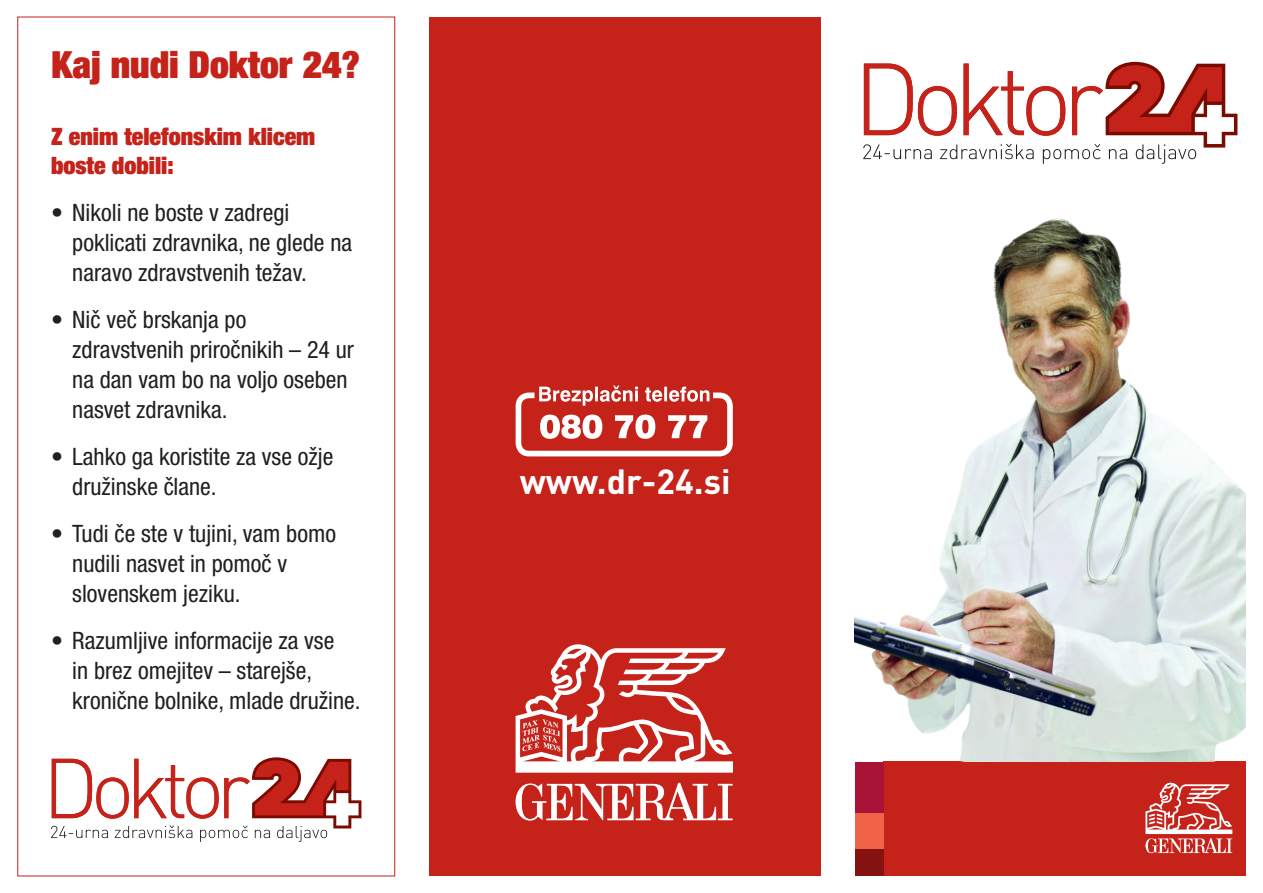
<style>
.page{position:relative;width:1263px;height:893px;background:#fff}
.page>*{position:absolute;margin:0;border:0;box-sizing:border-box;transform-origin:0 0}
.t1{font:900 condensed 37.5px "Helvetica Neue LT Pro";color:#c5221a}
.t2{font:34.5px "DIN Bold EU";color:#fff}
.t3{font:condensed 24px/30px "Helvetica Neue LT Pro";color:#231f20}
.t4{font:900 condensed 24px/28.8px "Helvetica Neue LT Pro";color:#c5221a}
</style>
<div class="page">
<div style="left:429px;top:17px;width:392px;height:859px;background:#c5221a"></div>
<svg style="left:863px;top:62px;width:374px;height:102px"></svg>
<svg style="left:51px;top:757px;width:310px;height:85px"></svg>
<div style="left:883px;top:762px;width:363px;height:114px;background:#c5221a"></div>
<img style="left:855px;top:218px;width:391px;height:544px">
<svg style="left:516px;top:385px;width:217px;height:71px"></svg>
<svg style="left:1145px;top:782px;width:87px;height:71px"></svg>
<svg style="left:515px;top:644px;width:218px;height:177px"></svg>
<div style="left:855px;top:762px;width:28px;height:51px;background:#a81437"></div>
<div style="left:855px;top:849px;width:28px;height:27px;background:#851312"></div>
<div style="left:855px;top:813px;width:28px;height:36px;background:#f16349"></div>
<h1 class="t1" style="left:51px;top:40px;width:311px">Kaj nudi Doktor 24?</h1>
<p class="t4" style="left:51px;top:121px;width:266px">Z enim telefonskim klicem boste dobili:</p>
<p class="t3" style="left:72px;top:197px;width:281px;text-indent:-21px">• Nikoli ne boste v zadregi poklicati zdravnika, ne glede na naravo zdravstvenih težav.</p>
<p class="t3" style="left:72px;top:304px;width:283px;text-indent:-21px">• Nič več brskanja po zdravstvenih priročnikih – 24 ur na dan vam bo na voljo oseben nasvet zdravnika.</p>
<p class="t3" style="left:72px;top:441px;width:263px;text-indent:-21px">• Lahko ga koristite za vse ožje družinske člane.</p>
<p class="t3" style="left:72px;top:518px;width:265px;text-indent:-21px">• Tudi če ste v tujini, vam bomo nudili nasvet in pomoč v slovenskem jeziku.</p>
<p class="t3" style="left:72px;top:625px;width:290px;text-indent:-21px">• Razumljive informacije za vse<br>in brez omejitev – starejše, kronične bolnike, mlade družine.</p>
<h2 class="t2" style="left:520px;top:459px;width:212px">www.dr-24.si</h2>
</div>
